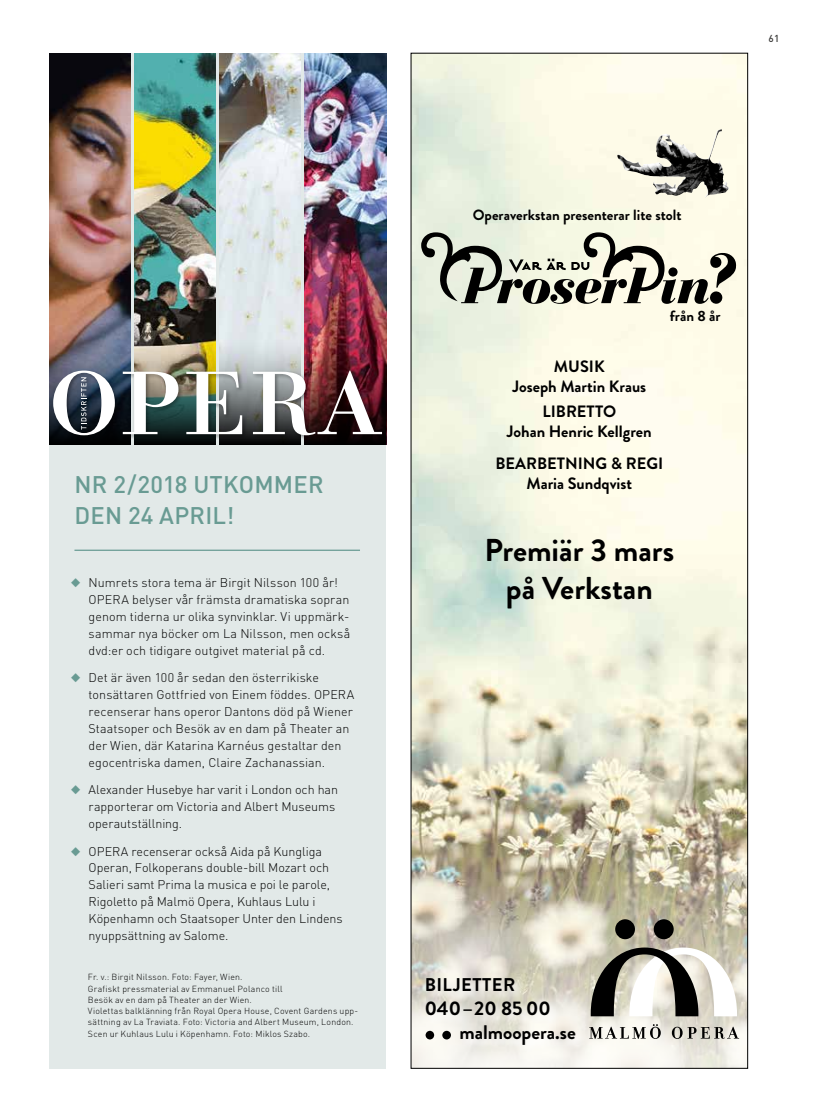
<style>
.page{position:relative;width:815px;height:1117px;background:#fff}
.page>*{position:absolute;margin:0;border:0;box-sizing:border-box;transform-origin:0 0}
.t1{font:700 31.5px/37.9px "Brandon Grotesque";color:#000;text-align:center}
.t2{font:500 23.75px/31.2px "DINOT";letter-spacing:.01em;color:#699b93}
.t3{font:700 19.62px/24.2px "Brandon Grotesque";color:#000}
.t4{font:700 18.38px "Brandon Grotesque";letter-spacing:.02em;color:#000}
.t5{font:700 16.38px/20.2px "Brandon Grotesque";color:#000;text-align:center}
.t6{font:700 14.88px "Brandon Grotesque";color:#000}
.t7{font:300 12.5px/16.9px "DINOT";color:#000}
.t8{font:500 10px "DINOT";color:#3a3938}
.t9{font:300 8.75px/11.2px "DINOT";letter-spacing:.02em;color:#000}
.s1{color:#699b93}
</style>
<div class="page">
<div style="left:49px;top:53px;width:337px;height:1015px;background:#e2e9e8"></div>
<img style="left:49px;top:53px;width:82px;height:285px">
<svg style="left:49px;top:338px;width:82px;height:106px;background:#626170"></svg>
<img style="left:134px;top:53px;width:82px;height:285px">
<svg style="left:134px;top:338px;width:82px;height:106px;background:#958864"></svg>
<img style="left:219px;top:53px;width:82px;height:281px">
<svg style="left:219px;top:346px;width:82px;height:98px"></svg>
<img style="left:304px;top:53px;width:82px;height:285px">
<img style="left:304px;top:338px;width:82px;height:106px">
<div style="left:51px;top:369px;width:336px;height:72px;background:#000;opacity:.4"></div>
<svg style="left:123px;top:371px;width:55px;height:63px;background:#879190"></svg>
<svg style="left:186px;top:371px;width:56px;height:63px;background:#969d95"></svg>
<img style="left:253px;top:370px;width:129px;height:65px">
<svg style="left:53px;top:370px;width:62px;height:65px;background:#787f89"></svg>
<hr style="left:74px;top:549px;width:286px;height:1px;background:#699b93">
<svg style="left:413px;top:55px;width:333px;height:767px;background:#edeedc"></svg>
<img style="left:617px;top:131px;width:100px;height:39px">
<svg style="left:616px;top:181px;width:38px;height:21px"></svg>
<svg style="left:703px;top:202px;width:30px;height:1px"></svg>
<svg style="left:413px;top:822px;width:333px;height:244px;background:#cec7b3"></svg>
<svg style="left:591px;top:947px;width:146px;height:69px"></svg>
<div style="left:615px;top:919px;width:20px;height:20px;background:#000;border-radius:50%"></div>
<div style="left:654px;top:919px;width:20px;height:20px;background:#000;border-radius:50%"></div>
<svg style="left:589px;top:1023px;width:72px;height:15px"></svg>
<svg style="left:672px;top:1026px;width:67px;height:12px"></svg>
<img style="left:630px;top:229px;width:84px;height:3px">
<svg style="left:421px;top:232px;width:316px;height:72px;background:#afb0a3"></svg>
<svg style="left:425px;top:976px;width:161px;height:79px"></svg>
<div style="left:426px;top:1030px;width:8px;height:9px;background:#000;border-radius:50%"></div>
<div style="left:442px;top:1030px;width:9px;height:9px;background:#000;border-radius:50%"></div>
<h2 class="t2" style="left:75px;top:468px;width:251px">NR 2/2018 UTKOMMER<br>DEN 24 APRIL!</h2>
<p class="t7" style="left:89px;top:574px;width:263px;text-indent:-18px"><span class="s1">◆</span> Numrets stora tema är Birgit Nilsson 100 år!<br>OPERA belyser vår främsta dramatiska sopran genom tiderna ur olika synvinklar. Vi uppmärk&shy;sammar nya böcker om La Nilsson, men också dvd:er och tidigare outgivet material på cd.</p>
<p class="t7" style="left:89px;top:669px;width:267px;text-indent:-18px"><span class="s1">◆</span> Det är även 100 år sedan den österrikiske tonsättaren Gottfried von Einem föddes. OPERA recenserar hans operor Dantons död på Wiener Staatsoper och Besök av en dam på Theater an der Wien, där Katarina Karnéus gestaltar den egocentriska damen, Claire Zachanassian.</p>
<p class="t7" style="left:89px;top:781px;width:251px;text-indent:-18px"><span class="s1">◆</span> Alexander Husebye har varit i London och han rapporterar om Victoria and Albert Museums operautställning.</p>
<p class="t7" style="left:89px;top:842px;width:256px;text-indent:-18px"><span class="s1">◆</span> OPERA recenserar också Aida på Kungliga Operan, Folkoperans double-bill Mozart och Salieri samt Prima la musica e poi le parole, Rigoletto på Malmö Opera, Kuhlaus Lulu i Köpenhamn och Staatsoper Unter den Lindens nyuppsättning av Salome.</p>
<p class="t9" style="left:88px;top:971px;width:272px">Fr. v.: Birgit Nilsson. Foto: Fayer, Wien.<br>Grafiskt pressmaterial av Emmanuel Polanco till<br>Besök av en dam på Theater an der Wien.<br>Violettas balklänning från Royal Opera House, Covent Gardens upp&shy;sättning av La Traviata. Foto: Victoria and Albert Museum, London.<br>Scen ur Kuhlaus Lulu i Köpenhamn. Foto: Miklos Szabo.</p>
<p class="t8" style="left:769px;top:32px;width:12px">61</p>
<p class="t6" style="left:473px;top:205px;width:210px">Operaverkstan presenterar lite stolt</p>
<p class="t6" style="left:670px;top:305px;width:52px">från 8 år</p>
<h3 class="t5" style="left:512px;top:356px;width:135px">MUSIK<br>Joseph Martin Kraus</h3>
<h3 class="t5" style="left:507px;top:401px;width:146px">LIBRETTO<br>Johan Henric Kellgren</h3>
<h3 class="t5" style="left:495px;top:453px;width:169px">BEARBETNING &amp; REGI<br>Maria Sundqvist</h3>
<h1 class="t1" style="left:484px;top:532px;width:191px">Premiär 3 mars på Verkstan</h1>
<h3 class="t4" style="left:425px;top:971px;width:92px">BILJETTER</h3>
<h3 class="t3" style="left:459px;top:996px;width:118px;text-indent:-35px">040–20 85 00 malmoopera.se</h3>
</div>
